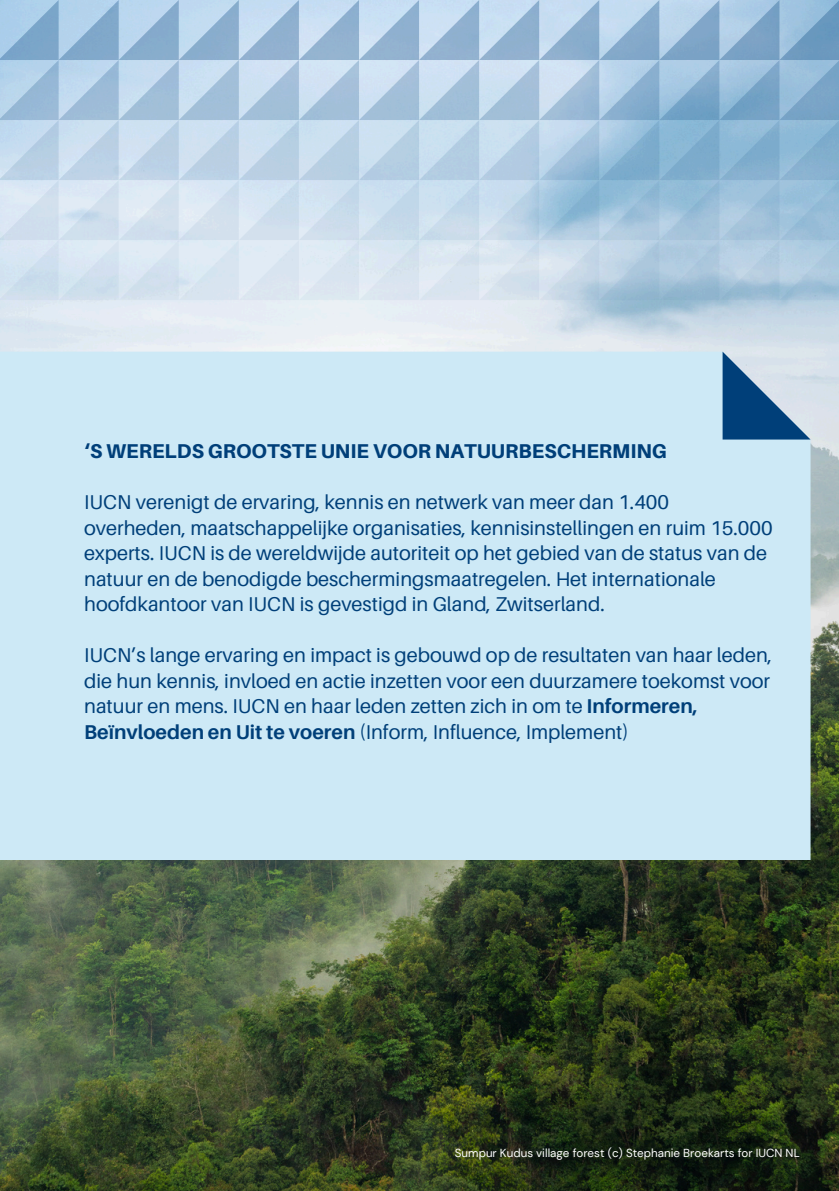
<style>
.page{position:relative;width:839px;height:1191px;background:#fff}
.page>*{position:absolute;margin:0;border:0;box-sizing:border-box;transform-origin:0 0}
.t1{font:20px/25.6px "Aileron";color:#003f79}
.t2{font:800 20px "Aileron";color:#003f79}
.t3{font:11.6px "DM Sans";color:#fff}
.s1{font-weight:700}
</style>
<div class="page">
<img style="left:0;top:300px;width:838px;height:891px">
<div style="left:0;top:352px;width:810px;height:508px;background:#cde9f6"></div>
<svg style="left:722px;top:352px;width:88px;height:88px;background:#6c90b2"></svg>
<svg style="left:0;top:0;width:838px;height:300px;background:#b4cee3"></svg>
<p class="t2" style="left:84px;top:439px;width:584px">‘S WERELDS GROOTSTE UNIE VOOR NATUURBESCHERMING</p>
<p class="t1" style="left:84px;top:489px;width:690px">IUCN verenigt de ervaring, kennis en netwerk van meer dan 1.400 overheden, maatschappelijke organisaties, kennisinstellingen en ruim 15.000 experts. IUCN is de wereldwijde autoriteit op het gebied van de status van de natuur en de benodigde beschermingsmaatregelen. Het internationale hoofdkantoor van IUCN is gevestigd in Gland, Zwitserland.</p>
<p class="t1" style="left:84px;top:642px;width:689px">IUCN’s lange ervaring en impact is gebouwd op de resultaten van haar leden, die hun kennis, invloed en actie inzetten voor een duurzamere toekomst voor natuur en mens. IUCN en haar leden zetten zich in om te <span class="s1">Informeren, Beïnvloeden en Uit te voeren</span> (Inform, Influence, Implement)</p>
<p class="t3" style="left:455px;top:1145px;width:346px">Sumpur Kudus village forest (c) Stephanie Broekarts for IUCN NL</p>
</div>
